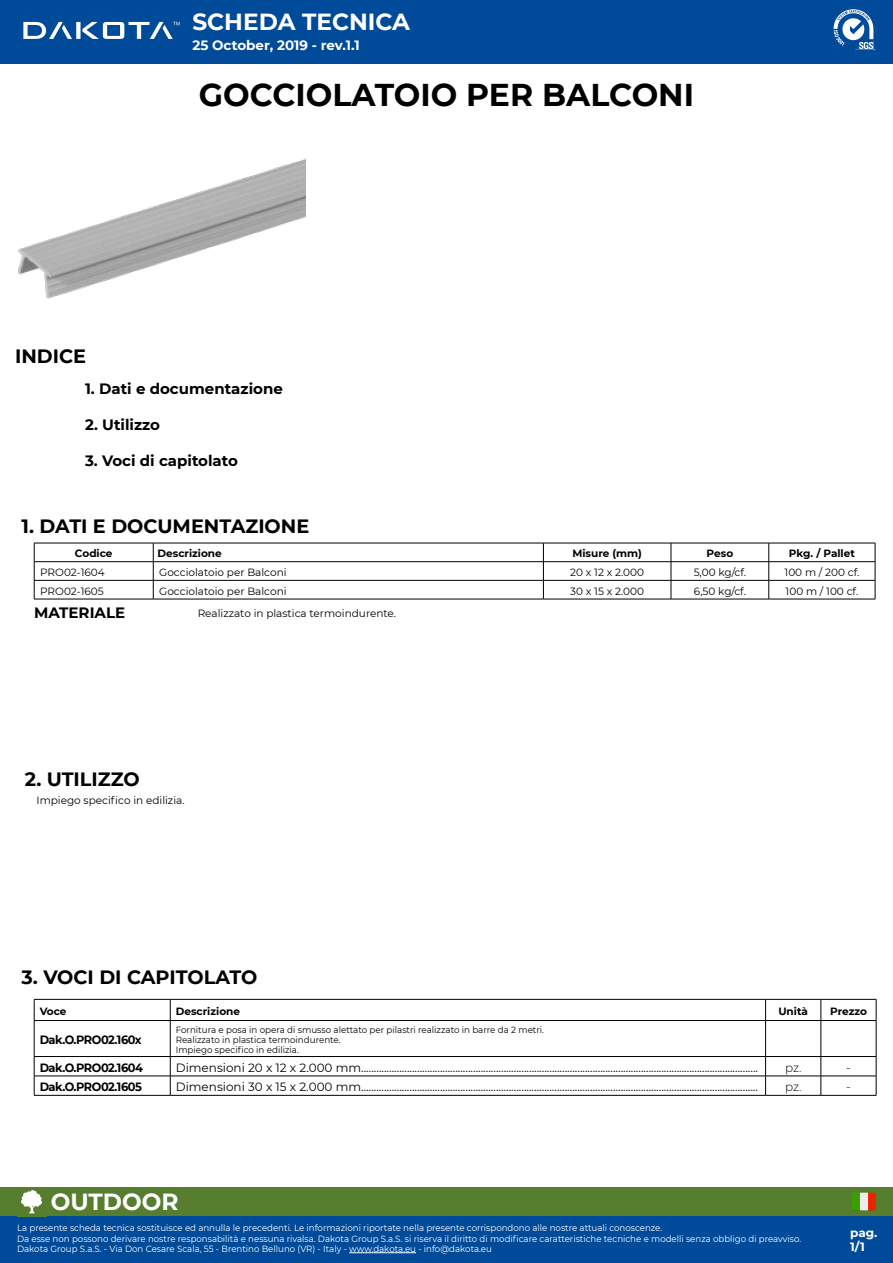
<style>
.page{position:relative;width:893px;height:1263px;background:#fff}
.page>*{position:absolute;margin:0;border:0;box-sizing:border-box;transform-origin:0 0}
.t1{font:700 31.5px "Montserrat";color:#000}
.t2{font:700 23.25px "Montserrat";color:#fff}
.t3{font:700 19.2px "Montserrat";color:#000}
.t4{font:700 15px "Montserrat";color:#000}
.t5{font:700 13.5px "Montserrat";color:#fff}
.t6{font:12px "Montserrat";color:#000}
.t7{font:700 12px "Montserrat";letter-spacing:-.04em;color:#000;scale:.95 1}
.t8{font:300 12px "Montserrat";color:#000}
.t9{font:700 12px/14.4px "Montserrat";color:#fff}
.t10{font:10.5px "Montserrat";color:#000}
.t11{font:700 10.5px "Montserrat";color:#000}
.t12{font:9px/10.5px "Montserrat";color:#fff;scale:.96 1}
.t13{font:9px/9.8px "Montserrat";color:#000}
</style>
<div class="page">
<div style="left:0;top:0;width:893px;height:64px;background:#004a9a"></div>
<svg style="left:834px;top:9px;width:42px;height:42px"></svg>
<div style="left:0;top:1216px;width:893px;height:47px;background:#004a9a"></div>
<div style="left:0;top:1187px;width:893px;height:29px;background:#577e2e"></div>
<svg style="left:21px;top:1190px;width:21px;height:23px"></svg>
<svg style="left:852px;top:1193px;width:24px;height:17px"></svg>
<hr style="left:349px;top:1252px;width:67px;height:1px;background:#fff">
<div style="left:76px;top:22px;width:5px;height:17px;background:#fff"></div>
<svg style="left:23px;top:22px;width:49px;height:17px"></svg>
<svg style="left:82px;top:22px;width:98px;height:17px"></svg>
<hr style="left:34px;top:543px;width:119px;height:1px;background:#000">
<hr style="left:153px;top:543px;width:390px;height:1px;background:#000">
<hr style="left:543px;top:543px;width:128px;height:1px;background:#000">
<hr style="left:671px;top:543px;width:98px;height:1px;background:#000">
<hr style="left:769px;top:543px;width:106px;height:1px;background:#000">
<hr style="left:34px;top:561px;width:119px;height:1px;background:#000">
<hr style="left:153px;top:561px;width:390px;height:1px;background:#000">
<hr style="left:543px;top:561px;width:128px;height:1px;background:#000">
<hr style="left:671px;top:561px;width:98px;height:1px;background:#000">
<hr style="left:769px;top:561px;width:106px;height:1px;background:#000">
<hr style="left:34px;top:580px;width:119px;height:1px;background:#000">
<svg style="left:34px;top:543px;width:1px;height:56px"></svg>
<hr style="left:153px;top:580px;width:390px;height:1px;background:#000">
<svg style="left:153px;top:543px;width:1px;height:56px"></svg>
<hr style="left:543px;top:580px;width:128px;height:1px;background:#000">
<svg style="left:543px;top:543px;width:1px;height:56px"></svg>
<hr style="left:671px;top:580px;width:98px;height:1px;background:#000">
<svg style="left:671px;top:543px;width:1px;height:56px"></svg>
<hr style="left:769px;top:580px;width:106px;height:1px;background:#000">
<svg style="left:768px;top:543px;width:1px;height:56px"></svg>
<svg style="left:875px;top:543px;width:1px;height:56px"></svg>
<hr style="left:34px;top:599px;width:119px;height:1px;background:#000">
<hr style="left:153px;top:599px;width:390px;height:1px;background:#000">
<hr style="left:543px;top:599px;width:128px;height:1px;background:#000">
<hr style="left:671px;top:599px;width:98px;height:1px;background:#000">
<hr style="left:769px;top:599px;width:106px;height:1px;background:#000">
<hr style="left:34px;top:999px;width:136px;height:1px;background:#000">
<svg style="left:34px;top:999px;width:1px;height:21px"></svg>
<hr style="left:170px;top:999px;width:596px;height:1px;background:#000">
<svg style="left:170px;top:999px;width:1px;height:21px"></svg>
<hr style="left:766px;top:999px;width:55px;height:1px;background:#000">
<svg style="left:765px;top:999px;width:1px;height:21px"></svg>
<hr style="left:821px;top:999px;width:55px;height:1px;background:#000">
<svg style="left:821px;top:999px;width:1px;height:21px"></svg>
<svg style="left:876px;top:999px;width:1px;height:21px"></svg>
<hr style="left:34px;top:1020px;width:136px;height:1px;background:#000">
<hr style="left:34px;top:1021px;width:1px;height:35px;background:#000">
<hr style="left:170px;top:1020px;width:596px;height:1px;background:#000">
<hr style="left:170px;top:1021px;width:1px;height:35px;background:#000">
<hr style="left:766px;top:1020px;width:55px;height:1px;background:#000">
<hr style="left:765px;top:1021px;width:1px;height:35px;background:#000">
<hr style="left:821px;top:1020px;width:55px;height:1px;background:#000">
<hr style="left:821px;top:1021px;width:1px;height:35px;background:#000">
<hr style="left:876px;top:1021px;width:1px;height:35px;background:#000">
<hr style="left:34px;top:1056px;width:136px;height:1px;background:#000">
<hr style="left:170px;top:1056px;width:596px;height:1px;background:#000">
<hr style="left:766px;top:1056px;width:55px;height:1px;background:#000">
<hr style="left:821px;top:1056px;width:55px;height:1px;background:#000">
<hr style="left:34px;top:1076px;width:136px;height:1px;background:#000">
<svg style="left:34px;top:1057px;width:1px;height:38px"></svg>
<hr style="left:170px;top:1076px;width:596px;height:1px;background:#000">
<svg style="left:170px;top:1057px;width:1px;height:38px"></svg>
<hr style="left:766px;top:1076px;width:55px;height:1px;background:#000">
<svg style="left:765px;top:1057px;width:1px;height:38px"></svg>
<hr style="left:821px;top:1076px;width:55px;height:1px;background:#000">
<svg style="left:821px;top:1057px;width:1px;height:38px"></svg>
<svg style="left:876px;top:1057px;width:1px;height:38px"></svg>
<hr style="left:34px;top:1095px;width:136px;height:1px;background:#000">
<hr style="left:170px;top:1095px;width:596px;height:1px;background:#000">
<hr style="left:766px;top:1095px;width:55px;height:1px;background:#000">
<hr style="left:821px;top:1095px;width:55px;height:1px;background:#000">
<img style="left:18px;top:158px;width:288px;height:141px">
<h2 class="t2" style="left:192px;top:5px;width:219px">SCHEDA TECNICA</h2>
<h3 class="t5" style="left:192px;top:35px;width:169px">25 October, 2019 - rev.1.1</h3>
<h1 class="t1" style="left:199px;top:72px;width:497px">GOCCIOLATOIO PER BALCONI</h1>
<h3 class="t3" style="left:15px;top:342px;width:73px">INDICE</h3>
<h3 class="t4" style="left:85px;top:378px;width:199px">1. Dati e documentazione</h3>
<h3 class="t4" style="left:85px;top:414px;width:77px">2. Utilizzo</h3>
<h3 class="t4" style="left:85px;top:450px;width:154px">3. Voci di capitolato</h3>
<h3 class="t3" style="left:22px;top:513px;width:289px">1. DATI E DOCUMENTAZIONE</h3>
<p class="t11" style="left:75px;top:546px;width:39px">Codice</p>
<p class="t11" style="left:158px;top:546px;width:66px">Descrizione</p>
<p class="t11" style="left:572px;top:546px;width:71px">Misure (mm)</p>
<p class="t11" style="left:707px;top:546px;width:28px">Peso</p>
<p class="t11" style="left:789px;top:546px;width:68px">Pkg. / Pallet</p>
<p class="t10" style="left:40px;top:565px;width:66px">PRO02-1604</p>
<p class="t10" style="left:159px;top:565px;width:129px">Gocciolatoio per Balconi</p>
<p class="t10" style="left:570px;top:565px;width:75px">20 x 12 x 2.000</p>
<p class="t10" style="left:694px;top:565px;width:54px">5,00 kg/cf.</p>
<p class="t10" style="left:784px;top:565px;width:76px">100 m / 200 cf.</p>
<p class="t10" style="left:40px;top:584px;width:65px">PRO02-1605</p>
<p class="t10" style="left:159px;top:584px;width:129px">Gocciolatoio per Balconi</p>
<p class="t10" style="left:570px;top:584px;width:75px">30 x 15 x 2.000</p>
<p class="t10" style="left:694px;top:584px;width:54px">6,50 kg/cf.</p>
<p class="t10" style="left:786px;top:584px;width:74px">100 m / 100 cf.</p>
<h3 class="t4" style="left:34px;top:602px;width:93px">MATERIALE</h3>
<p class="t10" style="left:198px;top:606px;width:200px">Realizzato in plastica termoindurente.</p>
<h3 class="t3" style="left:25px;top:765px;width:117px">2. UTILIZZO</h3>
<p class="t10" style="left:37px;top:793px;width:150px">Impiego specifico in edilizia.</p>
<h3 class="t3" style="left:21px;top:963px;width:237px">3. VOCI DI CAPITOLATO</h3>
<p class="t11" style="left:40px;top:1004px;width:28px">Voce</p>
<p class="t11" style="left:176px;top:1004px;width:66px">Descrizione</p>
<p class="t11" style="left:778px;top:1004px;width:31px">Unità</p>
<p class="t11" style="left:830px;top:1004px;width:38px">Prezzo</p>
<h3 class="t7" style="left:40px;top:1031px;width:109px">Dak.O.PRO02.160x</h3>
<p class="t13" style="left:176px;top:1025px;width:370px">Fornitura e posa in opera di smusso alettato per pilastri realizzato in barre da 2 metri.<br>Realizzato in plastica termoindurente.<br>Impiego specifico in edilizia.</p>
<h3 class="t7" style="left:40px;top:1059px;width:110px">Dak.O.PRO02.1604</h3>
<h3 class="t6" style="left:176px;top:1059px;width:584px">Dimensioni 20 x 12 x 2.000 mm............................................................................................................................................................</h3>
<h3 class="t8" style="left:785px;top:1059px;width:18px">pz.</h3>
<h3 class="t8" style="left:846px;top:1059px;width:6px">-</h3>
<h3 class="t7" style="left:40px;top:1078px;width:109px">Dak.O.PRO02.1605</h3>
<h3 class="t6" style="left:176px;top:1079px;width:584px">Dimensioni 30 x 15 x 2.000 mm............................................................................................................................................................</h3>
<h3 class="t8" style="left:785px;top:1079px;width:18px">pz.</h3>
<h3 class="t8" style="left:846px;top:1079px;width:6px">-</h3>
<h2 class="t2" style="left:51px;top:1184px;width:129px">OUTDOOR</h2>
<p class="t12" style="left:17px;top:1222px;width:818px">La presente scheda tecnica sostituisce ed annulla le precedenti. Le informazioni riportate nella presente corrispondono alle nostre attuali conoscenze.<br>Da esse non possono derivare nostre responsabilità e nessuna rivalsa. Dakota Group S.a.S. si riserva il diritto di modificare caratteristiche tecniche e modelli senza obbligo di preavviso.<br>Dakota Group S.a.S. - Via Don Cesare Scala, 55 - Brentino Belluno (VR) - Italy - www.dakota.eu - info@dakota.eu</p>
<h3 class="t9" style="left:850px;top:1225px;width:29px">pag.<br>1/1</h3>
</div>
